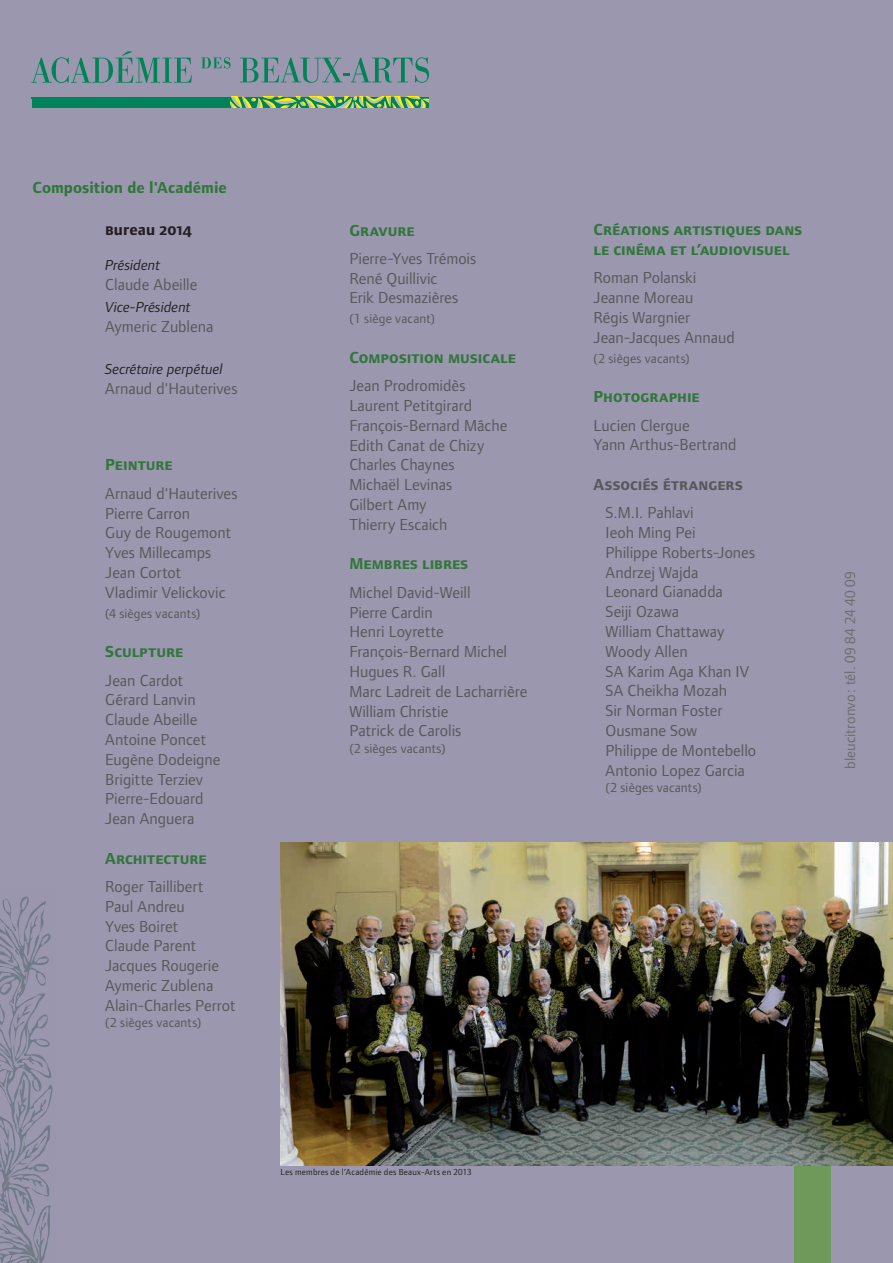
<style>
.page{position:relative;width:893px;height:1263px;background:#9b97af}
.page>*{position:absolute;margin:0;border:0;box-sizing:border-box;transform-origin:0 0}
.t1{font:16.5px/19.8px "Foundry Form Sans";color:#57585a}
.t2{font:16.5px/19.8px "Foundry Form Sans Bold SC";color:#31763a}
.t3{font:700 16.5px "Foundry Form Sans";color:#31763a}
.t4{font:16.5px "Foundry Form Sans Bold SC";letter-spacing:.005em;color:#57585a}
.t5{font:16.5px "Foundry Form Sans Bold SC";color:#231f20}
.t6{font:italic 15px "Foundry Form Sans";color:#231f20}
.t7{font:15px "Foundry Form Sans";letter-spacing:.005em;color:#6c6d70}
.t8{font:13.5px "Foundry Form Sans";letter-spacing:.015em;color:#57585a}
.t9{font:9px "Foundry Form Sans";letter-spacing:.025em;color:#231f20}
.s1{font-family:"Foundry Form Sans";font-weight:700}
</style>
<div class="page">
<svg style="left:201px;top:57px;width:30px;height:12px"></svg>
<svg style="left:240px;top:57px;width:189px;height:26px"></svg>
<svg style="left:31px;top:51px;width:161px;height:32px"></svg>
<div style="left:32px;top:97px;width:397px;height:11px;background:#008356"></div>
<svg style="left:230px;top:97px;width:199px;height:11px"></svg>
<svg style="left:0;top:896px;width:53px;height:367px"></svg>
<div style="left:794px;top:1137px;width:37px;height:126px;background:#6f995b"></div>
<img style="left:281px;top:842px;width:612px;height:323px">
<p class="t3" style="left:33px;top:178px;width:196px">Composition de l'Académie</p>
<p class="t5" style="left:105px;top:221px;width:88px">b<span class="s1">ureau</span> 2014</p>
<p class="t6" style="left:105px;top:257px;width:56px">Président</p>
<p class="t1" style="left:105px;top:275px;width:94px">Claude Abeille</p>
<p class="t6" style="left:105px;top:299px;width:87px">Vice-Président</p>
<p class="t1" style="left:105px;top:317px;width:110px">Aymeric Zublena</p>
<p class="t6" style="left:105px;top:361px;width:119px">Secrétaire perpétuel</p>
<p class="t1" style="left:105px;top:378px;width:134px">Arnaud d'Hauterives</p>
<p class="t2" style="left:105px;top:455px;width:69px">Peinture</p>
<p class="t1" style="left:105px;top:483px;width:134px">Arnaud d'Hauterives<br>Pierre Carron<br>Guy de Rougemont<br>Yves Millecamps<br>Jean Cortot<br>Vladimir Velickovic</p>
<p class="t8" style="left:105px;top:605px;width:97px">(4 sièges vacants)</p>
<p class="t2" style="left:105px;top:642px;width:79px">Sculpture</p>
<p class="t1" style="left:105px;top:670px;width:117px">Jean Cardot<br>Gérard Lanvin<br>Claude Abeille<br>Antoine Poncet<br>Eugène Dodeigne<br>Brigitte Terziev<br>Pierre-Edouard<br>Jean Anguera</p>
<p class="t2" style="left:105px;top:848px;width:103px">Architecture</p>
<p class="t1" style="left:105px;top:876px;width:132px">Roger Taillibert<br>Paul Andreu<br>Yves Boiret<br>Claude Parent<br>Jacques Rougerie<br>Aymeric Zublena<br>Alain-Charles Perrot</p>
<p class="t8" style="left:105px;top:1015px;width:98px">(2 sièges vacants)</p>
<p class="t2" style="left:349px;top:220px;width:67px">Gravure</p>
<p class="t1" style="left:349px;top:248px;width:128px">Pierre-Yves Trémois<br>René Quillivic<br>Erik Desmazières</p>
<p class="t8" style="left:349px;top:311px;width:87px">(1 siège vacant)</p>
<p class="t2" style="left:349px;top:347px;width:168px">Composition musicale</p>
<p class="t1" style="left:349px;top:376px;width:159px">Jean Prodromidès<br>Laurent Petitgirard<br>François-Bernard Mâche<br>Edith Canat de Chizy<br>Charles Chaynes<br>Michaël Levinas<br>Gilbert Amy<br>Thierry Escaich</p>
<p class="t2" style="left:349px;top:554px;width:120px">Membres libres</p>
<p class="t1" style="left:349px;top:582px;width:179px">Michel David-Weill<br>Pierre Cardin<br>Henri Loyrette<br>François-Bernard Michel<br>Hugues R. Gall<br>Marc Ladreit de Lacharrière<br>William Christie<br>Patrick de Carolis</p>
<p class="t8" style="left:349px;top:740px;width:98px">(2 sièges vacants)</p>
<p class="t9" style="left:281px;top:1167px;width:192px">Les membres de l’Académie des Beaux-Arts en 2013</p>
<p class="t2" style="left:594px;top:220px;width:210px">Créations artistiques dans le cinéma et l’audiovisuel</p>
<p class="t1" style="left:594px;top:268px;width:143px">Roman Polanski<br>Jeanne Moreau<br>Régis Wargnier<br>Jean-Jacques Annaud</p>
<p class="t8" style="left:594px;top:351px;width:98px">(2 sièges vacants)</p>
<p class="t2" style="left:594px;top:387px;width:108px">Photographie</p>
<p class="t1" style="left:594px;top:415px;width:144px">Lucien Clergue<br>Yann Arthus-Bertrand</p>
<p class="t4" style="left:594px;top:475px;width:151px">Associés étrangers</p>
<p class="t1" style="left:605px;top:503px;width:152px">S.M.I. Pahlavi<br>Ieoh Ming Pei<br>Philippe Roberts-Jones<br>Andrzej Wajda<br>Leonard Gianadda<br>Seiji Ozawa<br>William Chattaway<br>Woody Allen<br>SA Karim Aga Khan IV<br>SA Cheikha Mozah<br>Sir Norman Foster<br>Ousmane Sow<br>Philippe de Montebello<br>Antonio Lopez Garcia</p>
<p class="t8" style="left:606px;top:780px;width:98px">(2 sièges vacants)</p>
<p class="t7" style="left:842px;top:769px;width:199px;rotate:-90deg">bleucitronvo: tél. 09 84 24 40 09</p>
</div>
